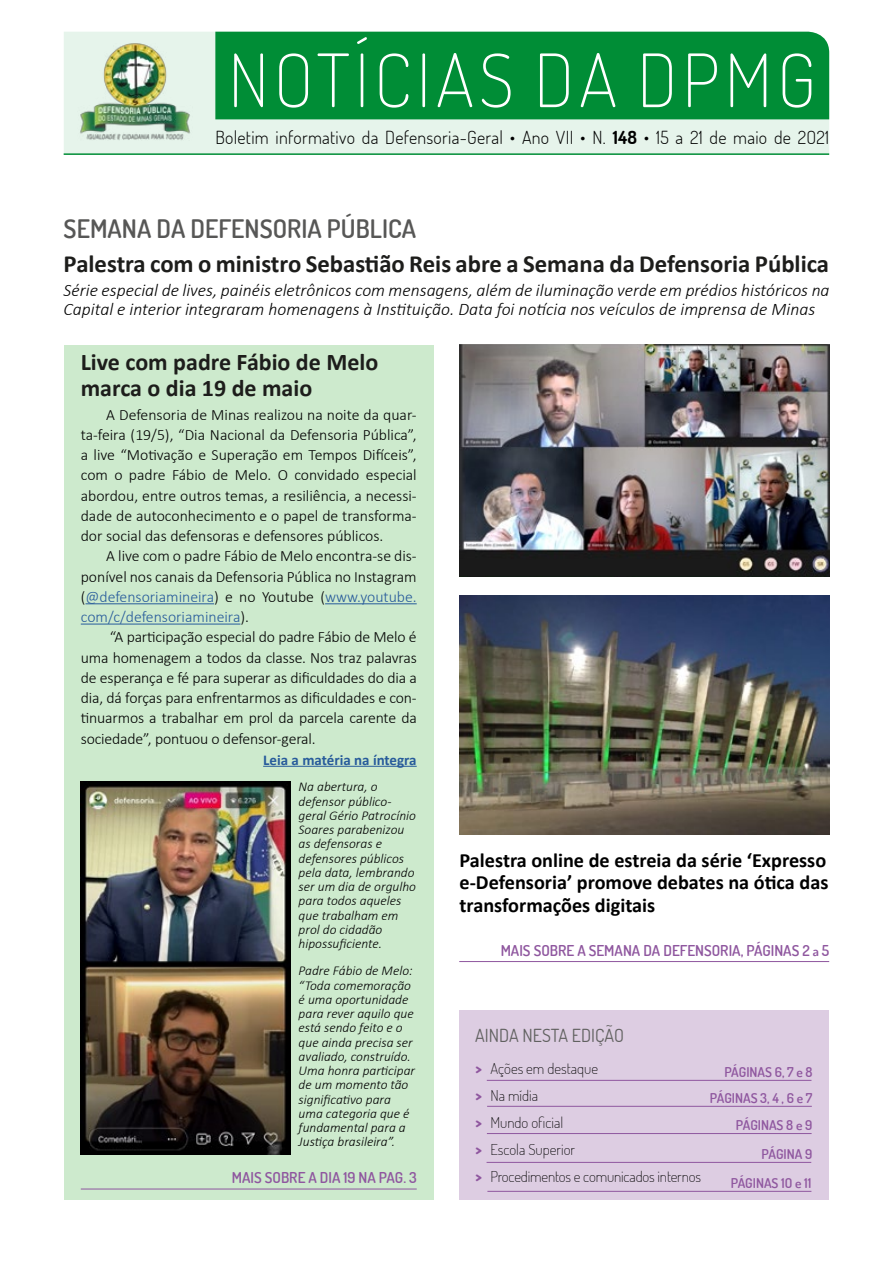
<style>
.page{position:relative;width:893px;height:1263px;background:#fff}
.page>*{position:absolute;margin:0;border:0;box-sizing:border-box;transform-origin:0 0}
.t1{font:200 73.5px "Dosis";letter-spacing:.065em;color:#fff}
.t2{font:600 25.5px "Dosis";color:#575756}
.t3{font:700 24.75px "Calibri";color:#1d1d1b}
.t4{font:700 24px/25.5px "Calibri";color:#1d1d1b}
.t5{font:700 20.25px/22.5px "Calibri";color:#000;text-align:justify}
.t6{font:300 18px "Dosis";letter-spacing:.015em;color:#000}
.t7{font:18px "Dosis";color:#616160}
.t8{font:italic 300 17.7px/19.5px "Calibri";color:#000}
.t9{font:300 15.75px/20.2px "Calibri";color:#000;text-align:justify}
.t10{font:200 15px/27px "Dosis";color:#000}
.t11{font:600 15px "Dosis";color:#8f579f}
.t12{font:700 15px "Calibri";color:#275b9b}
.t13{font:italic 300 13.5px/14.2px "Calibri";color:#000}
.t14{font:600 13.5px "Dosis";color:#8f579f}
.s1{font-weight:700}
.s2{color:#275b9b}
.s3{font-size:13.5px}
.s4{font-weight:800;color:#8f579f}
</style>
<div class="page">
<div style="left:64px;top:345px;width:370px;height:854px;background:#cdeacd"></div>
<div style="left:64px;top:32px;width:765px;height:121px;background:#e6f4eb"></div>
<img style="left:78px;top:34px;width:115px;height:114px">
<div style="left:215px;top:32px;width:614px;height:87px;background:#008d36"></div>
<hr style="left:64px;top:153px;width:765px;height:2px;background:#008d36">
<div style="left:459px;top:1010px;width:370px;height:189px;background:#ddcde2"></div>
<hr style="left:487px;top:1080px;width:324px;height:1px;background:#8f579f">
<hr style="left:487px;top:1191px;width:324px;height:1px;background:#8f579f">
<hr style="left:487px;top:1106px;width:325px;height:1px;background:#8f579f">
<hr style="left:487px;top:1133px;width:325px;height:1px;background:#8f579f">
<hr style="left:487px;top:1162px;width:324px;height:1px;background:#8f579f">
<img style="left:81px;top:781px;width:210px;height:373px">
<hr style="left:85px;top:603px;width:129px;height:1px;background:#275b9b">
<hr style="left:325px;top:603px;width:92px;height:1px;background:#275b9b">
<hr style="left:81px;top:624px;width:159px;height:1px;background:#275b9b">
<hr style="left:263px;top:766px;width:154px;height:1px;background:#275b9b">
<img style="left:459px;top:345px;width:370px;height:232px">
<hr style="left:459px;top:961px;width:370px;height:1px;background:#8f579f">
<img style="left:459px;top:596px;width:370px;height:239px">
<hr style="left:81px;top:1189px;width:336px;height:1px;background:#8f579f">
<h1 class="t1" style="left:228px;top:32px;width:589px">NOTÍCIAS DA DPMG</h1>
<p class="t6" style="left:215px;top:126px;width:615px">Boletim informativo da Defensoria-Geral • Ano VII • N. <span class="s1">148</span> • 15 a 21 de maio de 2O21</p>
<h2 class="t2" style="left:64px;top:212px;width:354px">SEMANA DA DEFENSORIA PÚBLICA</h2>
<h3 class="t3" style="left:64px;top:248px;width:767px">Palestra com o ministro Sebastião Reis abre a Semana da Defensoria Pública</h3>
<p class="t8" style="left:64px;top:280px;width:767px">Série especial de lives, painéis eletrônicos com mensagens, além de iluminação verde em prédios históricos na<br>Capital e interior integraram homenagens à Instituição. Data foi notícia nos veículos de imprensa de Minas</p>
<h3 class="t4" style="left:81px;top:349px;width:299px">Live com padre Fábio de Melo marca o dia 19 de maio</h3>
<p class="t9" style="left:81px;top:404px;width:337px;text-indent:26px">A Defensoria de Minas realizou na noite da quar&shy;ta-feira (19/5), “Dia Nacional da Defensoria Pública”, a live “Motivação e Superação em Tempos Difíceis”, com o padre Fábio de Melo. O convidado especial abordou, entre outros temas, a resiliência, a necessi&shy;dade de autoconhecimento e o papel de transforma&shy;dor social das defensoras e defensores públicos.</p>
<p class="t9" style="left:81px;top:546px;width:337px;text-indent:26px">A live com o padre Fábio de Melo encontra-se dis&shy;ponível nos canais da Defensoria Pública no Instagram (<span class="s2">@defensoriamineira</span>) e no Youtube (<span class="s2">www.youtube. com/c/defensoriamineira</span>).</p>
<p class="t9" style="left:81px;top:627px;width:337px;text-indent:29px">“A participação especial do padre Fábio de Melo é uma homenagem a todos da classe. Nos traz palavras de esperança e fé para superar as dificuldades do dia a dia, dá forças para enfrentarmos as dificuldades e con&shy;tinuarmos a trabalhar em prol da parcela carente da sociedade”, pontuou o defensor-geral.</p>
<p class="t12" style="left:263px;top:750px;width:155px">Leia a matéria na íntegra</p>
<p class="t13" style="left:299px;top:780px;width:119px">Na abertura, o defensor público&shy;geral Gério Patrocínio<br>Soares parabenizou as defensoras e defensores públicos pela data, lembrando ser um dia de orgulho para todos aqueles que trabalham em prol do cidadão hipossuficiente.</p>
<p class="t13" style="left:299px;top:963px;width:118px">Padre Fábio de Melo: “Toda comemoração é uma oportunidade para rever aquilo que está sendo feito e o que ainda precisa ser avaliado, construído.<br>Uma honra participar de um momento tão significativo para uma categoria que é fundamental para a<br>Justiça brasileira”.</p>
<p class="t11" style="left:232px;top:1168px;width:186px">MAIS SOBRE A DIA 19 NA PAG. 3</p>
<p class="t5" style="left:460px;top:849px;width:370px">Palestra online de estreia da série ‘Expresso e-Defensoria’ promove debates na ótica das transformações digitais</p>
<p class="t11" style="left:501px;top:940px;width:330px">MAIS SOBRE A SEMANA DA DEFENSORIA, PÁGINAS 2 <span class="s3">a</span> 5</p>
<p class="t7" style="left:475px;top:1023px;width:150px">AINDA NESTA EDIÇÃO</p>
<p class="t10" style="left:475px;top:1054px;width:227px"><span class="s4">&gt;</span> Ações em destaque<br><span class="s4">&gt;</span> Na mídia<br><span class="s4">&gt;</span> Mundo oficial<br><span class="s4">&gt;</span> Escola Superior<br><span class="s4">&gt;</span> Procedimentos e comunicados internos</p>
<p class="t14" style="left:724px;top:1063px;width:90px">PÁGINAS 6, 7 e 8</p>
<p class="t14" style="left:710px;top:1089px;width:104px">PÁGINAS 3, 4 , 6 e 7</p>
<p class="t14" style="left:736px;top:1116px;width:78px">PÁGINAS 8 e 9</p>
<p class="t14" style="left:762px;top:1145px;width:52px">PÁGINA 9</p>
<p class="t14" style="left:731px;top:1174px;width:82px">PÁGINAS 1O e 11</p>
</div>
